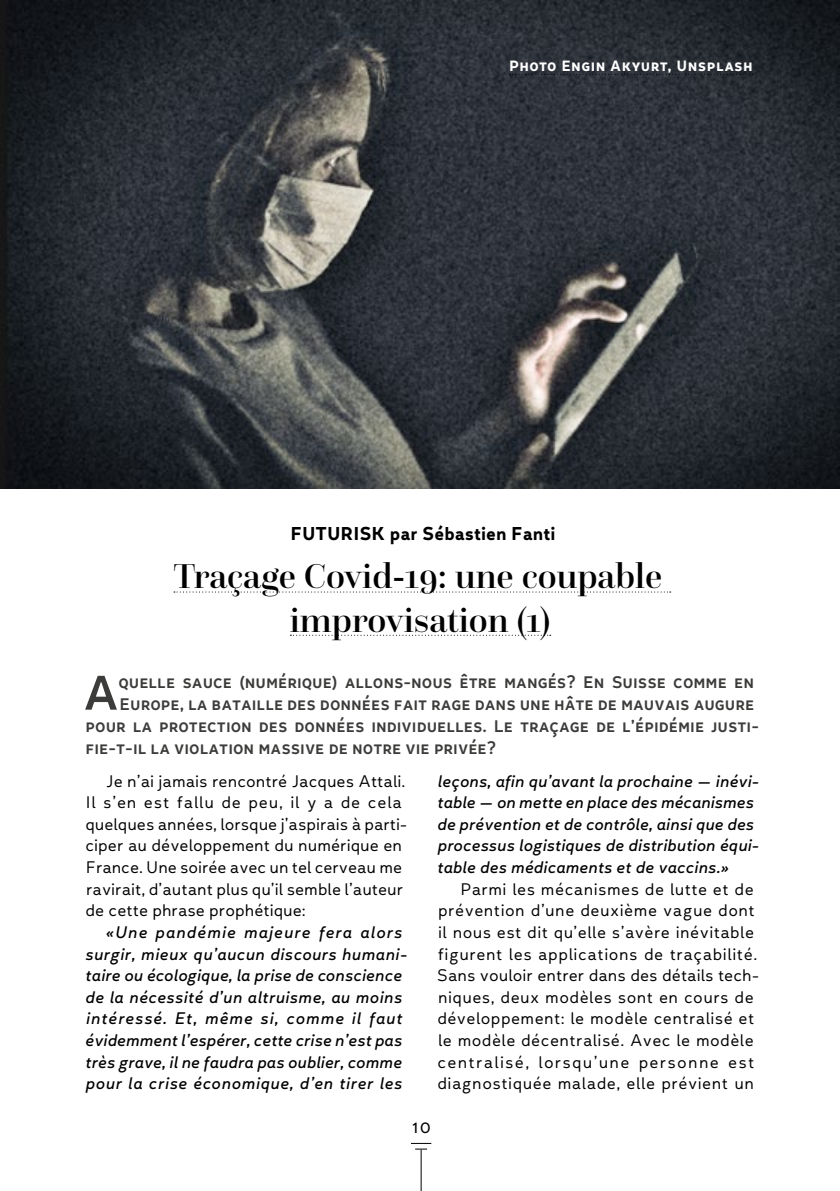
<style>
.page{position:relative;width:840px;height:1191px;background:#fff}
.page>*{position:absolute;margin:0;border:0;box-sizing:border-box;transform-origin:0 0}
.Chapeau{font:500 51.8px "Leto Text Sans";color:#3c3c3b}
.Header2{font:500 36px/43.2px "Questa Grande";color:#000;text-align:center}
.Séparateur_2col{font:700 20px "Leto Text Sans";color:#000}
.Texte_petit{font:italic 18px/21.6px "Leto Text Sans";color:#000}
.Texte_petit-2{font:300 18px/21.6px "Leto Text Sans";letter-spacing:.02em;color:#000}
.Texte_petit-3{font:300 18px/21.6px "Leto Text Sans";color:#000}
.Chapeau-2{font:500 18px "Leto Text Sans";color:#3c3c3b}
.Légende{font:700 16px "Leto Text Sans";letter-spacing:.03em;color:#fff}
.t1{font:16px "Leto Text Sans";color:#000}
</style>
<div class="page">
<hr style="left:420px;top:1149px;width:1px;height:42px;background:#000">
<svg style="left:411px;top:1142px;width:20px;height:7px"></svg>
<svg style="left:174px;top:591px;width:496px;height:1px"></svg>
<svg style="left:290px;top:635px;width:260px;height:1px"></svg>
<img style="left:0;top:0;width:839px;height:488px">
<svg style="left:509px;top:74px;width:243px;height:1px"></svg>
<p class="Légende" style="left:508px;top:56px;width:245px">Photo Engin Akyurt, Unsplash</p>
<p class="Séparateur_2col" style="left:290px;top:520px;width:266px">FUTURISK par Sébastien Fanti</p>
<p class="Header2" style="left:173px;top:555px;width:490px">Traçage Covid-19: une coupable improvisation (1)</p>
<p class="Chapeau" style="left:83px;top:659px;width:37px">A</p>
<p class="Chapeau-2" style="left:118px;top:670px;width:637px">quelle sauce (numérique) allons-nous être mangés? En Suisse comme en</p>
<p class="Chapeau-2" style="left:119px;top:692px;width:635px">Europe, la bataille des données fait rage dans une hâte de mauvais augure</p>
<p class="Chapeau-2" style="left:86px;top:714px;width:674px">pour la protection des données individuelles. Le traçage de l’épidémie justi-</p>
<p class="Chapeau-2" style="left:86px;top:736px;width:412px">fie-t-il la violation massive de notre vie privée?</p>
<p class="Texte_petit-3" style="left:85px;top:770px;width:323px;text-indent:21px">Je n’ai jamais rencontré Jacques Attali.<br>Il s’en est fallu de peu, il y a de cela quelques années, lorsque j’aspirais à parti&shy;ciper au développement du numérique en France. Une soirée avec un tel cerveau me ravirait, d’autant plus qu’il semble l’auteur de cette phrase prophétique:</p>
<p class="Texte_petit" style="left:85px;top:921px;width:323px;text-indent:20px">«Une pandémie majeure fera alors surgir, mieux qu’aucun discours humani&shy;taire ou écologique, la prise de conscience de la nécessité d’un altruisme, au moins intéressé. Et, même si, comme il faut évidemment l’espérer, cette crise n’est pas très grave, il ne faudra pas oublier, comme pour la crise économique, d’en tirer les</p>
<p class="Texte_petit" style="left:436px;top:770px;width:323px">leçons, afin qu’avant la prochaine — inévi&shy;table — on mette en place des mécanismes de prévention et de contrôle, ainsi que des processus logistiques de distribution équi&shy;table des médicaments et de vaccins.»</p>
<p class="Texte_petit-2" style="left:436px;top:878px;width:324px;text-indent:23px">Parmi les mécanismes de lutte et de prévention d’une deuxième vague dont il nous est dit qu’elle s’avère inévitable figurent les applications de traçabilité.<br>Sans vouloir entrer dans des détails tech&shy;niques, deux modèles sont en cours de développement: le modèle centralisé et le modèle décentralisé. Avec le modèle centralisé, lorsqu’une personne est diagnostiquée malade, elle prévient un</p>
<p class="t1" style="left:412px;top:1118px;width:20px">10</p>
</div>
